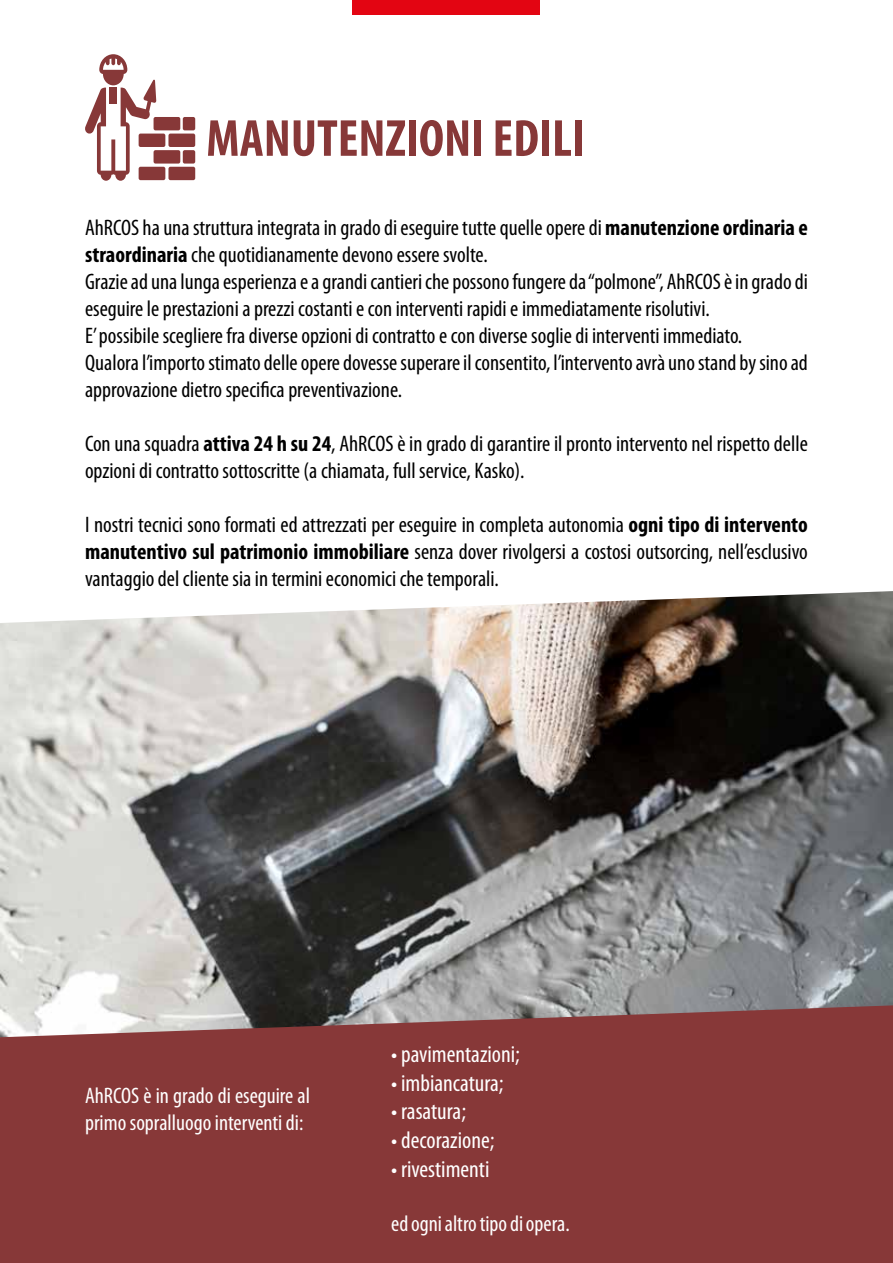
<style>
.page{position:relative;width:893px;height:1263px;background:#fff}
.page>*{position:absolute;margin:0;border:0;box-sizing:border-box;transform-origin:0 0}
.t1{font:700 condensed 52.5px "Myriad Pro";color:#873838}
.t2{font:condensed 24px "Myriad Pro";color:#fff}
.t3{font:condensed 22.5px/27px "Myriad Pro";color:#000}
.t4{font:condensed 22.5px/27px "Myriad Pro";color:#fff}
.s1{font-weight:700}
</style>
<div class="page">
<div style="left:353px;top:0;width:187px;height:15px;background:#e30512"></div>
<div style="left:0;top:736px;width:893px;height:527px;background:#873838"></div>
<svg style="left:85px;top:54px;width:71px;height:127px"></svg>
<div style="left:139px;top:167px;width:26px;height:13px;background:#873838;border-radius:2px"></div>
<div style="left:168px;top:167px;width:27px;height:13px;background:#873838;border-radius:2px"></div>
<div style="left:168px;top:134px;width:27px;height:13px;background:#873838;border-radius:2px"></div>
<div style="left:139px;top:134px;width:26px;height:13px;background:#873838;border-radius:2px"></div>
<div style="left:154px;top:150px;width:26px;height:14px;background:#873838;border-radius:2px"></div>
<div style="left:154px;top:117px;width:26px;height:13px;background:#873838;border-radius:2px"></div>
<div style="left:183px;top:150px;width:12px;height:14px;background:#873838;border-radius:2px"></div>
<div style="left:183px;top:117px;width:12px;height:13px;background:#873838;border-radius:2px"></div>
<img style="left:0;top:591px;width:893px;height:446px">
<h1 class="t1" style="left:206px;top:105px;width:380px">MANUTENZIONI EDILI</h1>
<p class="t3" style="left:85px;top:214px;width:724px">AhRCOS ha una struttura integrata in grado di eseguire tutte quelle opere di <span class="s1">manutenzione ordinaria e straordinaria</span> che quotidianamente devono essere svolte.<br>Grazie ad una lunga esperienza e a grandi cantieri che possono fungere da “polmone”, AhRCOS è in grado di eseguire le prestazioni a prezzi costanti e con interventi rapidi e immediatamente risolutivi.<br>E’ possibile scegliere fra diverse opzioni di contratto e con diverse soglie di interventi immediato.<br>Qualora l’importo stimato delle opere dovesse superare il consentito, l’intervento avrà uno stand by sino ad approvazione dietro specifica preventivazione.</p>
<p class="t3" style="left:85px;top:430px;width:724px">Con una squadra <span class="s1">attiva 24 h su 24</span>, AhRCOS è in grado di garantire il pronto intervento nel rispetto delle opzioni di contratto sottoscritte (a chiamata, full service, Kasko).</p>
<p class="t3" style="left:85px;top:511px;width:724px;text-align:justify">I nostri tecnici sono formati ed attrezzati per eseguire in completa autonomia <span class="s1">ogni tipo di intervento manutentivo sul patrimonio immobiliare</span> senza dover rivolgersi a costosi outsorcing, nell’esclusivo vantaggio del cliente sia in termini economici che temporali.</p>
<p class="t4" style="left:85px;top:1081px;width:227px">AhRCOS è in grado di eseguire al primo sopralluogo interventi di:</p>
<p class="t2" style="left:391px;top:1039px;width:130px">• pavimentazioni;</p>
<p class="t2" style="left:391px;top:1068px;width:114px">• imbiancatura;</p>
<p class="t2" style="left:391px;top:1097px;width:76px">• rasatura;</p>
<p class="t2" style="left:391px;top:1126px;width:105px">• decorazione;</p>
<p class="t2" style="left:391px;top:1154px;width:100px">• rivestimenti</p>
<p class="t4" style="left:391px;top:1210px;width:180px">ed ogni altro tipo di opera.</p>
</div>
